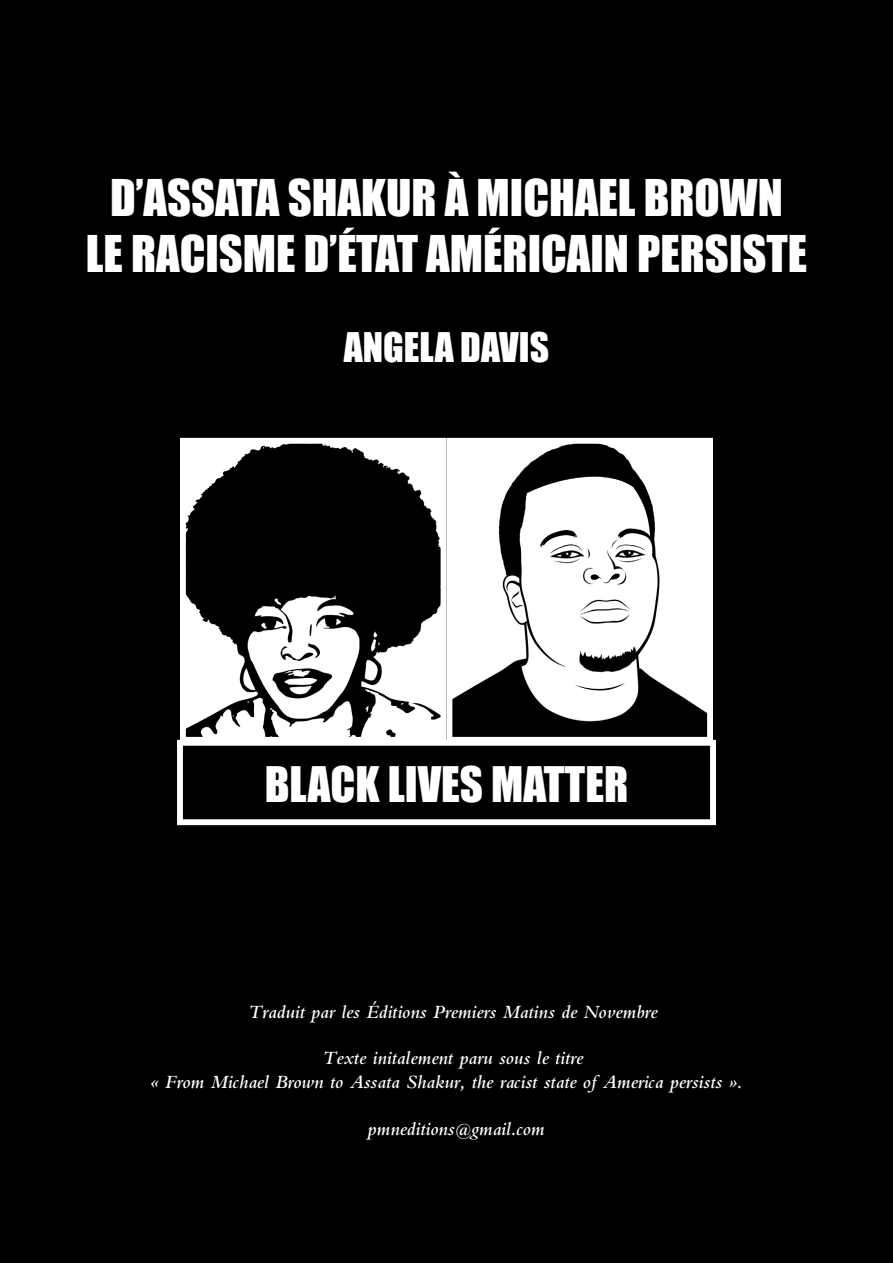
<style>
.page{position:relative;width:893px;height:1263px;background:#000}
.page>*{position:absolute;margin:0;border:0;box-sizing:border-box;transform-origin:0 0}
.t1{font:46.5px/55.8px "Impact";color:#fff;text-align:center}
.t2{font:45px "Impact";color:#fff}
.t3{font:37.5px "Impact";color:#fff}
.t4{font:italic 600 19.5px/23.4px "Bembo";color:#fff}
</style>
<div class="page">
<img style="left:187px;top:445px;width:252px;height:291px">
<div style="left:180px;top:438px;width:266px;height:305px;border:6px solid #fff"></div>
<img style="left:453px;top:445px;width:253px;height:277px">
<div style="left:446px;top:438px;width:267px;height:305px;border:6px solid #fff"></div>
<div style="left:177px;top:740px;width:539px;height:85px;border:6px solid #fff"></div>
<p class="t1" style="left:86px;top:170px;width:723px">D’ASSATA SHAKUR À MICHAEL BROWN<br>LE RACISME D’ÉTAT AMÉRICAIN PERSISTE</p>
<p class="t3" style="left:344px;top:324px;width:207px">ANGELA DAVIS</p>
<p class="t2" style="left:265px;top:757px;width:365px">BLACK LIVES MATTER</p>
<p class="t4" style="left:248px;top:1000px;width:411px">Traduit par les Éditions Premiers Matins de Novembre</p>
<p class="t4" style="left:150px;top:1046px;width:594px;text-indent:172px">Texte initalement paru sous le titre<br>« From Michael Brown to Assata Shakur, the racist state of America persists ».</p>
<p class="t4" style="left:368px;top:1117px;width:179px">pmneditions@gmail.com</p>
</div>
